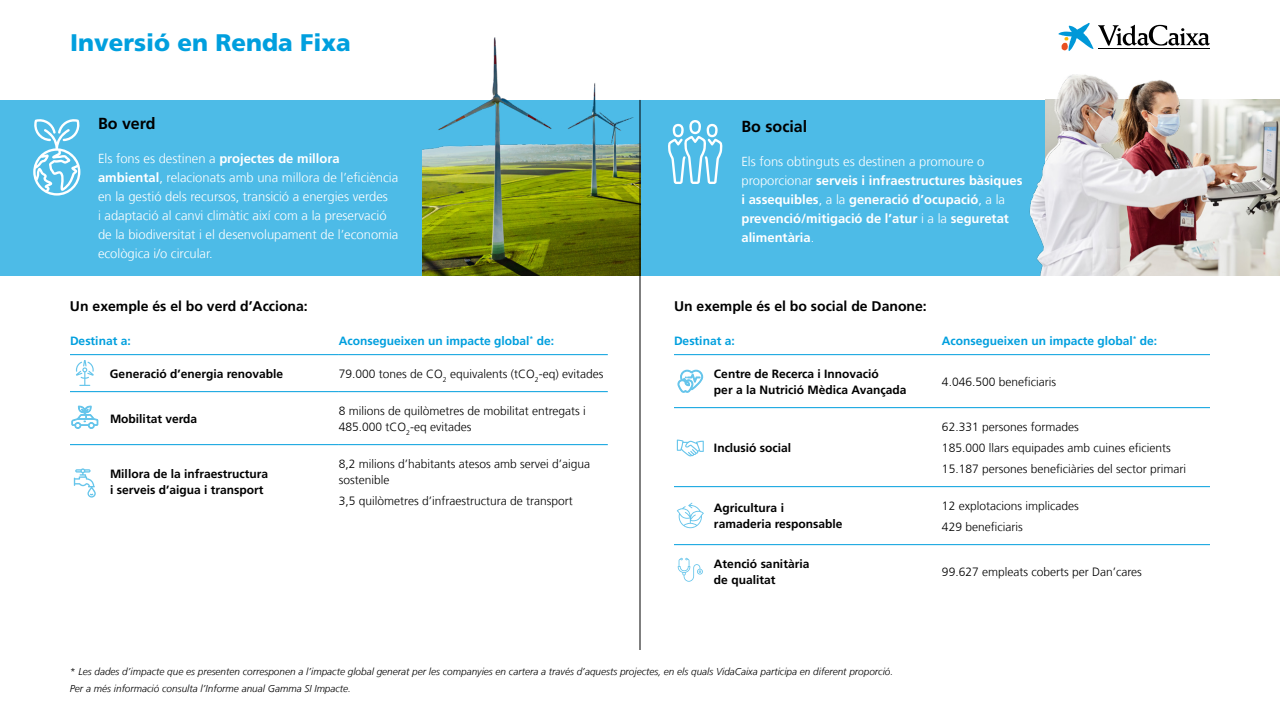
<style>
.page{position:relative;width:1280px;height:720px;background:#fff}
.page>*{position:absolute;margin:0;border:0;box-sizing:border-box;transform-origin:0 0}
.t1{font:900 24px "La Caixa Frutiger";color:#009fde}
.t2{font:700 16px "La Caixa Frutiger";color:#000}
.t3{font:700 14px "La Caixa Frutiger";color:#000}
.t4{font:300 13px/19px "La Caixa Frutiger";color:#fff}
.t5{font:700 13px/19px "La Caixa Frutiger";color:#fff}
.t6{font:300 12px/21px "La Caixa Frutiger";color:#000}
.t7{font:700 12px/16px "La Caixa Frutiger";color:#000}
.t8{font:700 12px "La Caixa Frutiger";color:#009fde}
.t9{font:italic 300 10px/17px "La Caixa Frutiger";color:#000}
.s1{font-weight:700}
.s2{font-weight:300}
</style>
<div class="page">
<div style="left:0;top:100px;width:1280px;height:176px;background:#4dbbe7"></div>
<svg style="left:33px;top:119px;width:47px;height:77px"></svg>
<hr style="left:70px;top:391px;width:269px;height:1px;background:#009fde">
<hr style="left:339px;top:391px;width:269px;height:1px;background:#009fde">
<hr style="left:70px;top:444px;width:269px;height:1px;background:#009fde">
<hr style="left:339px;top:444px;width:269px;height:1px;background:#009fde">
<hr style="left:70px;top:354px;width:269px;height:1px;background:#009fde">
<hr style="left:339px;top:354px;width:269px;height:1px;background:#009fde">
<hr style="left:674px;top:354px;width:268px;height:1px;background:#009fde">
<hr style="left:942px;top:354px;width:268px;height:1px;background:#009fde">
<hr style="left:674px;top:407px;width:268px;height:1px;background:#009fde">
<hr style="left:942px;top:407px;width:268px;height:1px;background:#009fde">
<hr style="left:674px;top:486px;width:268px;height:1px;background:#009fde">
<hr style="left:942px;top:486px;width:268px;height:1px;background:#009fde">
<hr style="left:674px;top:544px;width:268px;height:1px;background:#009fde">
<hr style="left:942px;top:544px;width:268px;height:1px;background:#009fde">
<svg style="left:668px;top:120px;width:55px;height:64px"></svg>
<img style="left:422px;top:37px;width:218px;height:239px">
<hr style="left:640px;top:100px;width:1px;height:550px;background:#000">
<img style="left:1255px;top:100px;width:25px;height:176px">
<img style="left:1029px;top:74px;width:226px;height:202px">
<svg style="left:677px;top:440px;width:27px;height:16px"></svg>
<svg style="left:76px;top:360px;width:18px;height:26px"></svg>
<svg style="left:72px;top:406px;width:26px;height:23px"></svg>
<svg style="left:74px;top:468px;width:22px;height:30px"></svg>
<svg style="left:677px;top:503px;width:27px;height:25px"></svg>
<svg style="left:678px;top:558px;width:25px;height:24px"></svg>
<svg style="left:678px;top:370px;width:25px;height:23px"></svg>
<svg style="left:1058px;top:23px;width:152px;height:28px"></svg>
<hr style="left:1098px;top:48px;width:112px;height:1px;background:#000">
<h1 class="t1" style="left:70px;top:28px;width:282px">Inversió en Renda Fixa</h1>
<h2 class="t2" style="left:98px;top:114px;width:59px">Bo verd</h2>
<p class="t4" style="left:98px;top:149px;width:302px">Els fons es destinen a <span class="s1">projectes de millora ambiental</span>, relacionats amb una millora de l’eficiència en la gestió dels recursos, transició a energies verdes<br>i adaptació al canvi climàtic així com a la preservació de la biodiversitat i el desenvolupament de l’economia ecològica i/o circular.</p>
<h2 class="t2" style="left:741px;top:117px;width:67px">Bo social</h2>
<p class="t5" style="left:741px;top:152px;width:283px"><span class="s2">Els fons obtinguts es destinen a promoure o proporcionar</span> serveis i infraestructures bàsiques i assequibles<span class="s2">, a la</span> generació d’ocupació<span class="s2">, a la </span>prevenció/mitigació de l’atur <span class="s2">i a la</span> seguretat alimentària<span class="s2">.</span></p>
<p class="t3" style="left:70px;top:298px;width:239px">Un exemple és el bo verd d’Acciona:</p>
<p class="t3" style="left:674px;top:298px;width:254px">Un exemple és el bo social de Danone:</p>
<p class="t8" style="left:339px;top:333px;width:217px">Aconsegueixen un impacte global<sup>*</sup> de:</p>
<p class="t7" style="left:110px;top:366px;width:175px">Generació d’energia renovable</p>
<p class="t6" style="left:339px;top:363px;width:266px">79.000 tones de CO<sub>2</sub> equivalents (tCO<sub>2</sub>-eq) evitades</p>
<p class="t7" style="left:110px;top:411px;width:89px">Mobilitat verda</p>
<p class="t6" style="left:339px;top:403px;width:248px;line-height:16px">8 milions de quilòmetres de mobilitat entregats i<br>485.000 tCO<sub>2</sub>-eq evitades</p>
<p class="t7" style="left:110px;top:466px;width:160px">Millora de la infraestructura i serveis d’aigua i transport</p>
<p class="t6" style="left:339px;top:456px;width:253px;line-height:16px">8,2 milions d’habitants atesos amb servei d’aigua sostenible</p>
<p class="t6" style="left:339px;top:490px;width:235px">3,5 quilòmetres d’infraestructura de transport</p>
<p class="t8" style="left:674px;top:333px;width:62px">Destinat a:</p>
<p class="t8" style="left:942px;top:333px;width:217px">Aconsegueixen un impacte global<sup>*</sup> de:</p>
<p class="t7" style="left:714px;top:366px;width:194px">Centre de Recerca i Innovació<br>per a la Nutrició Mèdica Avançada</p>
<p class="t6" style="left:942px;top:371px;width:116px">4.046.500 beneficiaris</p>
<p class="t7" style="left:714px;top:440px;width:79px">Inclusió social</p>
<p class="t6" style="left:942px;top:416px;width:246px">62.331 persones formades<br>185.000 llars equipades amb cuines eficients<br>15.187 persones beneficiàries del sector primari</p>
<p class="t7" style="left:714px;top:500px;width:130px">Agricultura i ramaderia responsable</p>
<p class="t6" style="left:942px;top:495px;width:138px">12 explotacions implicades<br>429 beneficiaris</p>
<p class="t7" style="left:714px;top:556px;width:97px">Atenció sanitària de qualitat</p>
<p class="t6" style="left:942px;top:561px;width:201px">99.627 empleats coberts per Dan’cares</p>
<p class="t9" style="left:70px;top:663px;width:825px">* Les dades d’impacte que es presenten corresponen a l’impacte global generat per les companyies en cartera a través d’aquests projectes, en els quals VidaCaixa participa en diferent proporció.<br>Per a més informació consulta l’Informe anual Gamma SI Impacte.</p>
</div>
